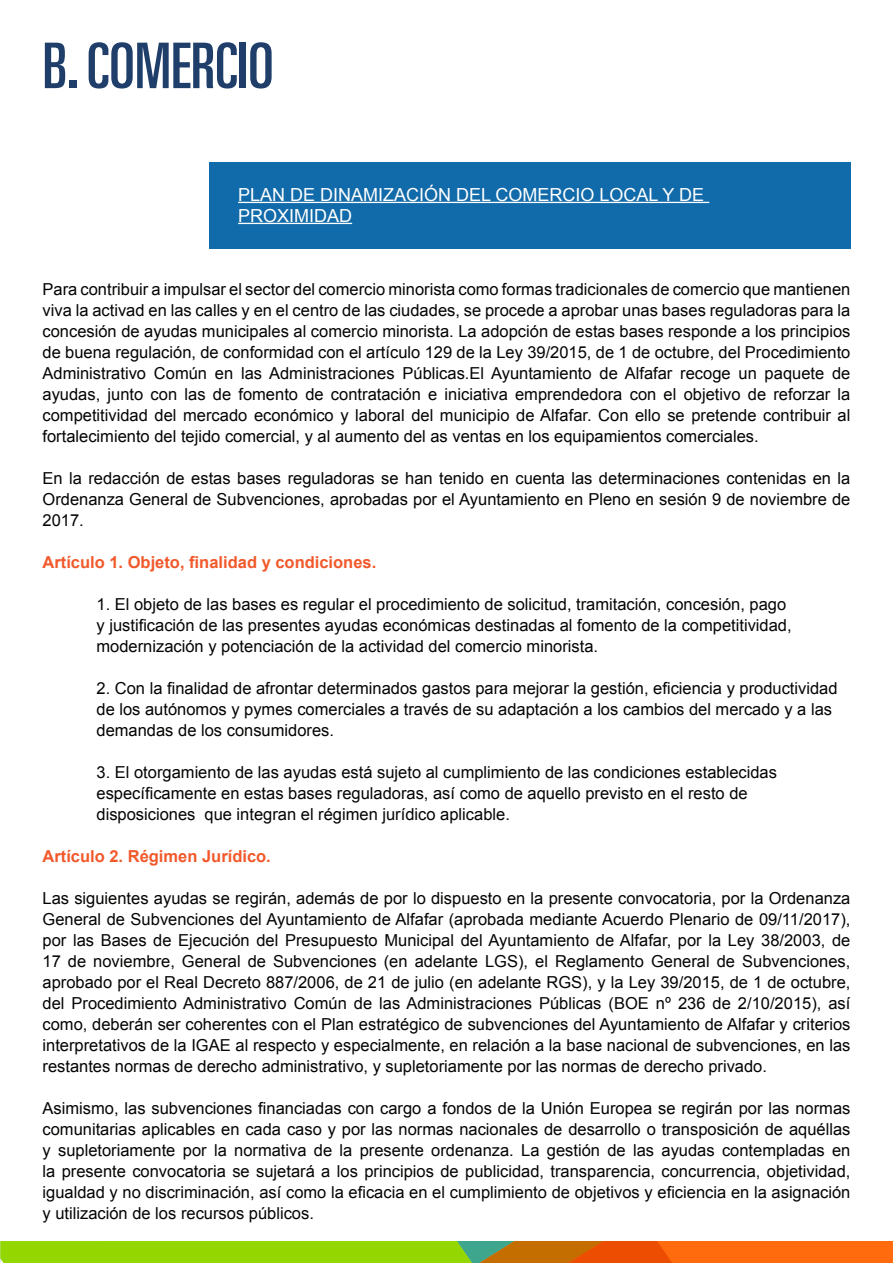
<style>
.page{position:relative;width:893px;height:1263px;background:#fff}
.page>*{position:absolute;margin:0;border:0;box-sizing:border-box;transform-origin:0 0}
.t1{font:ultra-condensed 63px "Univers LT Std";color:#1f3f6a}
.t2{font:18px/21px "Arial";color:#fff}
.Body{font:16.5px/21px "Arial";color:#040503;text-align:justify}
.Body-2{font:700 16.5px "Arial";color:#f1592b}
</style>
<div class="page">
<svg style="left:0;top:1241px;width:893px;height:22px;background:#b8a208"></svg>
<div style="left:209px;top:162px;width:641px;height:87px;background:#116aa9"></div>
<hr style="left:238px;top:202px;width:471px;height:1px;background:#fff">
<hr style="left:238px;top:223px;width:114px;height:1px;background:#fff">
<p class="t1" style="left:43px;top:30px;width:233px">B. COMERCIO</p>
<p class="t2" style="left:238px;top:184px;width:468px">PLAN DE DINAMIZACIÓN DEL COMERCIO LOCAL Y DE<br>PROXIMIDAD</p>
<p class="Body" style="left:43px;top:279px;width:809px">Para contribuir a impulsar el sector del comercio minorista como formas tradicionales de comercio que mantienen viva la activad en las calles y en el centro de las ciudades, se procede a aprobar unas bases reguladoras para la concesión de ayudas municipales al comercio minorista. La adopción de estas bases responde a los principios de buena regulación, de conformidad con el artículo 129 de la Ley 39/2015, de 1 de octubre, del Procedimiento Administrativo Común en las Administraciones Públicas.El Ayuntamiento de Alfafar recoge un paquete de ayudas, junto con las de fomento de contratación e iniciativa emprendedora con el objetivo de reforzar la competitividad del mercado económico y laboral del municipio de Alfafar. Con ello se pretende contribuir al fortalecimiento del tejido comercial, y al aumento del as ventas en los equipamientos comerciales.</p>
<p class="Body" style="left:43px;top:468px;width:809px">En la redacción de estas bases reguladoras se han tenido en cuenta las determinaciones contenidas en la Ordenanza General de Subvenciones, aprobadas por el Ayuntamiento en Pleno en sesión 9 de noviembre de 2017.</p>
<p class="Body-2" style="left:43px;top:551px;width:335px">Artículo 1. Objeto, finalidad y condiciones.</p>
<p class="Body" style="left:97px;top:594px;width:697px;text-align:left">1. El objeto de las bases es regular el procedimiento de solicitud, tramitación, concesión, pago y justificación de las presentes ayudas económicas destinadas al fomento de la competitividad, modernización y potenciación de la actividad del comercio minorista.</p>
<p class="Body" style="left:97px;top:678px;width:743px;text-align:left">2. Con la finalidad de afrontar determinados gastos para mejorar la gestión, eficiencia y productividad de los autónomos y pymes comerciales a través de su adaptación a los cambios del mercado y a las demandas de los consumidores.</p>
<p class="Body" style="left:97px;top:762px;width:682px;text-align:left">3. El otorgamiento de las ayudas está sujeto al cumplimiento de las condiciones establecidas específicamente en estas bases reguladoras, así como de aquello previsto en el resto de disposiciones que integran el régimen jurídico aplicable.</p>
<p class="Body-2" style="left:43px;top:845px;width:230px">Artículo 2. Régimen Jurídico.</p>
<p class="Body" style="left:43px;top:888px;width:809px">Las siguientes ayudas se regirán, además de por lo dispuesto en la presente convocatoria, por la Ordenanza General de Subvenciones del Ayuntamiento de Alfafar (aprobada mediante Acuerdo Plenario de 09/11/2017), por las Bases de Ejecución del Presupuesto Municipal del Ayuntamiento de Alfafar, por la Ley 38/2003, de 17 de noviembre, General de Subvenciones (en adelante LGS), el Reglamento General de Subvenciones, aprobado por el Real Decreto 887/2006, de 21 de julio (en adelante RGS), y la Ley 39/2015, de 1 de octubre, del Procedimiento Administrativo Común de las Administraciones Públicas (BOE nº 236 de 2/10/2015), así como, deberán ser coherentes con el Plan estratégico de subvenciones del Ayuntamiento de Alfafar y criterios interpretativos de la IGAE al respecto y especialmente, en relación a la base nacional de subvenciones, en las restantes normas de derecho administrativo, y supletoriamente por las normas de derecho privado.</p>
<p class="Body" style="left:43px;top:1098px;width:809px">Asimismo, las subvenciones financiadas con cargo a fondos de la Unión Europea se regirán por las normas comunitarias aplicables en cada caso y por las normas nacionales de desarrollo o transposición de aquéllas y supletoriamente por la normativa de la presente ordenanza. La gestión de las ayudas contempladas en la presente convocatoria se sujetará a los principios de publicidad, transparencia, concurrencia, objetividad, igualdad y no discriminación, así como la eficacia en el cumplimiento de objetivos y eficiencia en la asignación y utilización de los recursos públicos.</p>
</div>
